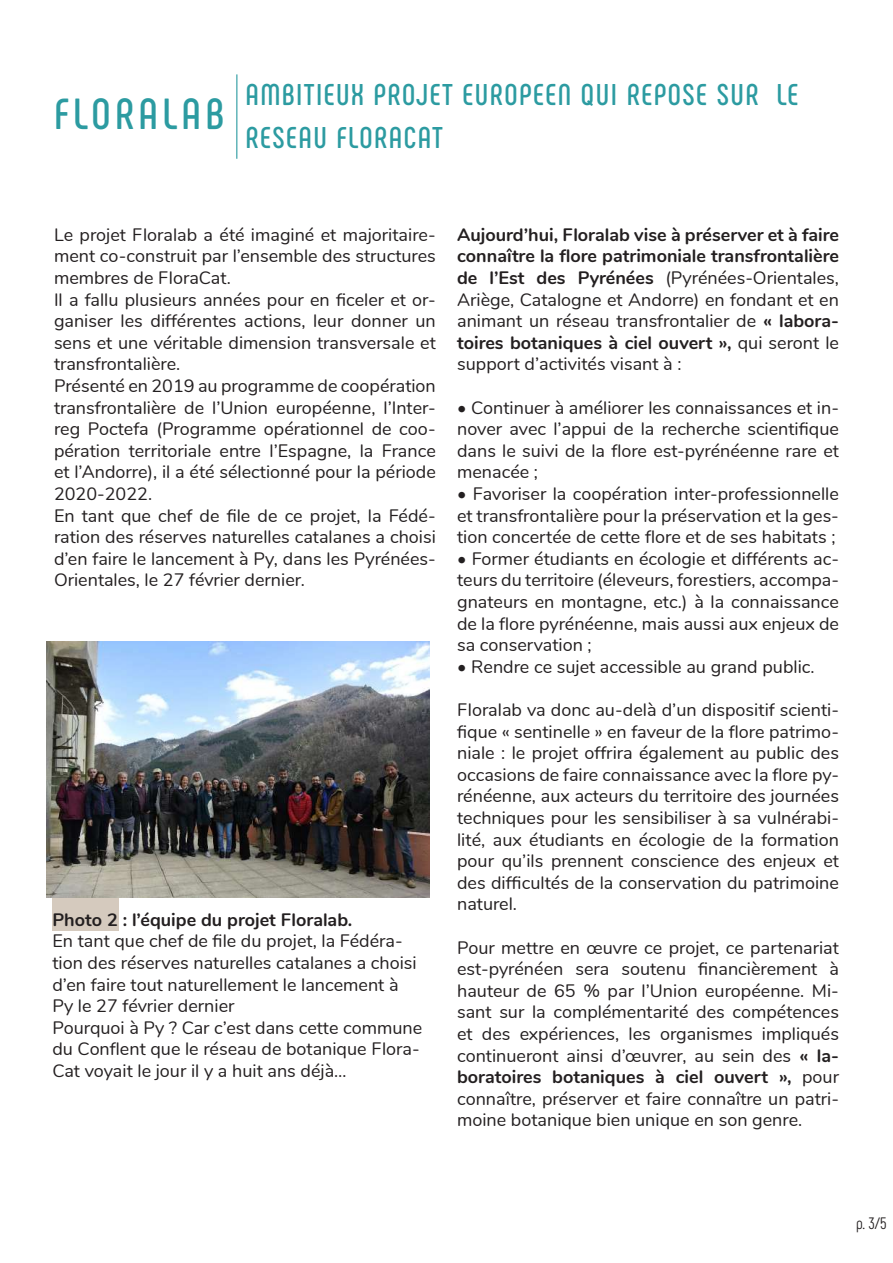
<style>
.page{position:relative;width:893px;height:1263px;background:#fff}
.page>*{position:absolute;margin:0;border:0;box-sizing:border-box;transform-origin:0 0}
.t1{font:700 43.5px "Phenomena";letter-spacing:.1em;color:#2c9ba1}
.t2{font:700 30px/43.5px "Phenomena";letter-spacing:.05em;color:#2c9ba1}
.t3{font:18px/21.6px "Nunito";color:#231f20;text-align:justify}
.t4{font:700 18px/21.6px "Nunito";color:#231f20;text-align:justify}
.t5{font:16.5px "Phenomena";color:#231f20}
.s1{font-weight:400}
.s2{font-weight:700}
</style>
<div class="page">
<hr style="left:236px;top:74px;width:1px;height:85px;background:#2c9ba1">
<div style="left:52px;top:895px;width:67px;height:36px;background:#d5cabe"></div>
<img style="left:47px;top:641px;width:382px;height:256px">
<h1 class="t1" style="left:54px;top:88px;width:172px">FLORALAB</h1>
<h2 class="t2" style="left:245px;top:73px;width:554px">AMBITIEUX PROJET EUROPEEN QUI REPOSE SUR LE<br>RESEAU FLORACAT</h2>
<p class="t3" style="left:54px;top:223px;width:383px;text-align:left">Le projet Floralab a été imaginé et majoritaire&shy;ment co-construit par l’ensemble des structures membres de FloraCat.<br>Il a fallu plusieurs années pour en ficeler et or&shy;ganiser les différentes actions, leur donner un sens et une véritable dimension transversale et transfrontalière.<br>Présenté en 2019 au programme de coopération transfrontalière de l’Union européenne, l’Inter&shy;reg Poctefa (Programme opérationnel de coo&shy;pération territoriale entre l’Espagne, la France et l’Andorre), il a été sélectionné pour la période 2020-2022.<br>En tant que chef de file de ce projet, la Fédé&shy;ration des réserves naturelles catalanes a choisi d’en faire le lancement à Py, dans les Pyrénées-Orientales, le 27 février dernier.</p>
<p class="t4" style="left:457px;top:223px;width:383px">Aujourd’hui, Floralab vise à préserver et à faire connaître la flore patrimoniale transfrontalière de l’Est des Pyrénées <span class="s1">(Pyrénées-Orientales, Ariège, Catalogne et Andorre) en fondant et en animant un réseau transfrontalier de</span> « labora&shy;toires botaniques à ciel ouvert », <span class="s1">qui seront le support d’activités visant à :</span></p>
<p class="t3" style="left:457px;top:395px;width:383px">• Continuer à améliorer les connaissances et in&shy;nover avec l’appui de la recherche scientifique dans le suivi de la flore est-pyrénéenne rare et menacée ;</p>
<p class="t3" style="left:457px;top:482px;width:383px">• Favoriser la coopération inter-professionnelle et transfrontalière pour la préservation et la ges&shy;tion concertée de cette flore et de ses habitats ;</p>
<p class="t3" style="left:457px;top:547px;width:383px">• Former étudiants en écologie et différents ac&shy;teurs du territoire (éleveurs, forestiers, accompa&shy;gnateurs en montagne, etc.) à la connaissance de la flore pyrénéenne, mais aussi aux enjeux de sa conservation ;</p>
<p class="t3" style="left:457px;top:655px;width:359px">• Rendre ce sujet accessible au grand public.</p>
<p class="t3" style="left:457px;top:698px;width:383px">Floralab va donc au-delà d’un dispositif scienti&shy;fique « sentinelle » en faveur de la flore patrimo&shy;niale : le projet offrira également au public des occasions de faire connaissance avec la flore py&shy;rénéenne, aux acteurs du territoire des journées techniques pour les sensibiliser à sa vulnérabi&shy;lité, aux étudiants en écologie de la formation pour qu’ils prennent conscience des enjeux et des difficultés de la conservation du patrimoine naturel.</p>
<p class="t3" style="left:457px;top:935px;width:383px">Pour mettre en œuvre ce projet, ce partenariat est-pyrénéen sera soutenu financièrement à hauteur de 65 % par l’Union européenne. Mi&shy;sant sur la complémentarité des compétences et des expériences, les organismes impliqués continueront ainsi d’œuvrer, au sein des <span class="s2">« la&shy;boratoires botaniques à ciel ouvert »,</span> pour connaître, préserver et faire connaître un patri&shy;moine botanique bien unique en son genre.</p>
<p class="t4" style="left:52px;top:908px;width:301px">Photo 2 : l’équipe du projet Floralab.</p>
<p class="t3" style="left:52px;top:929px;width:371px;text-align:left">En tant que chef de file du projet, la Fédéra&shy;tion des réserves naturelles catalanes a choisi d’en faire tout naturellement le lancement à Py le 27 février dernier<br>Pourquoi à Py ? Car c’est dans cette commune du Conflent que le réseau de botanique Flora-Cat voyait le jour il y a huit ans déjà…</p>
<p class="t5" style="left:856px;top:1214px;width:32px">p. 3/5</p>
</div>
